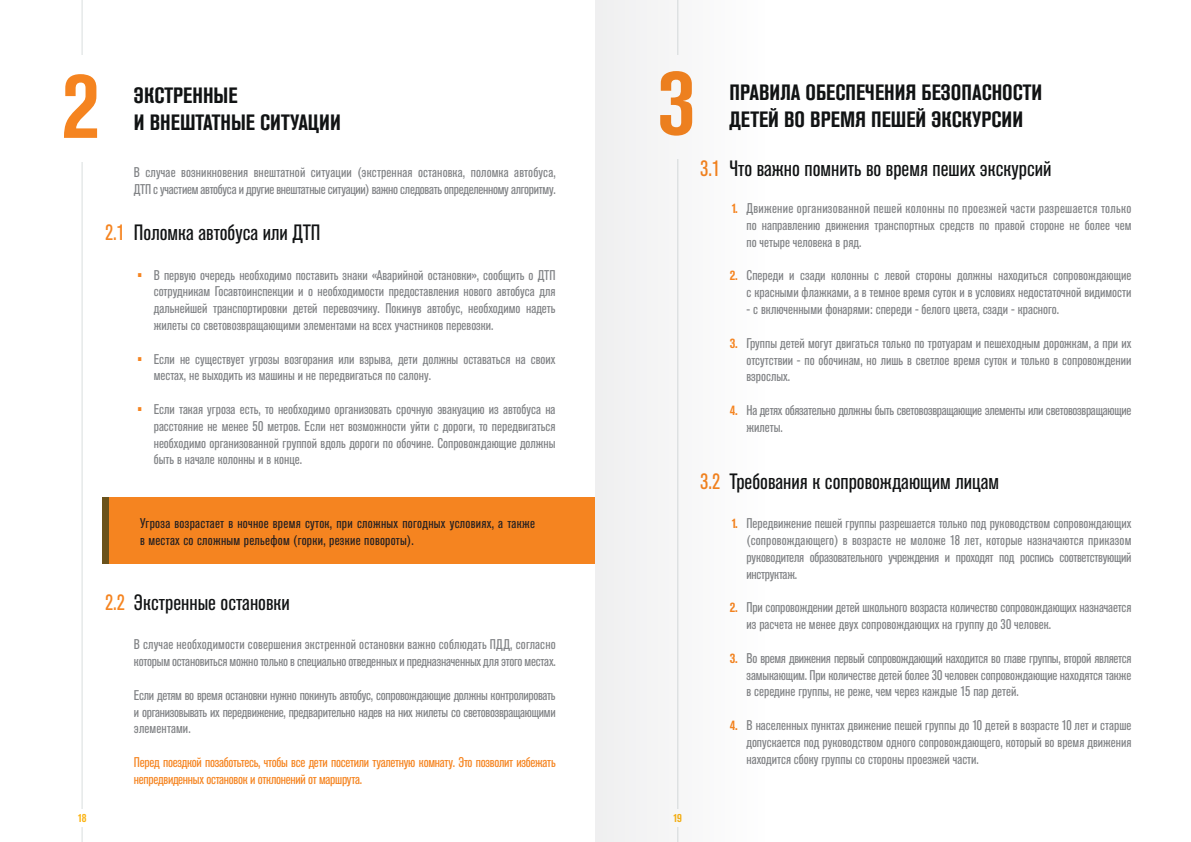
<style>
.page{position:relative;width:1191px;height:842px;background:#fff}
.page>*{position:absolute;margin:0;border:0;box-sizing:border-box;transform-origin:0 0}
.t1{font:700 condensed 94.5px "Akzidenz Grotesk Pro";color:#f58420}
.t2{font:condensed 22px "Akzidenz Grotesk Pro";color:#111314}
.t3{font:700 condensed 22px/26.4px "Akzidenz Grotesk Pro";color:#111314}
.t4{font:condensed 14px/16.8px "Akzidenz Grotesk Pro";color:#808285;text-align:justify}
.t5{font:condensed 14px/16.8px "Akzidenz Grotesk Pro";letter-spacing:-.02em;color:#808285}
.t6{font:condensed 14px/16.8px "Akzidenz Grotesk Pro";letter-spacing:-.02em;color:#f58420}
.t7{font:condensed 14px/16.8px "Akzidenz Grotesk Pro";letter-spacing:.02em;color:#231f20}
.t8{font:700 condensed 14px "Akzidenz Grotesk Pro";color:#f58420}
.t9{font:700 condensed 12px "Akzidenz Grotesk Pro";color:#fbb416}
.s1{color:#f58420}
</style>
<div class="page">
<hr style="left:82px;top:0;width:1px;height:842px;background:#d9dfdf">
<div style="left:69px;top:809px;width:27px;height:18px;background:#fff"></div>
<div style="left:46px;top:55px;width:72px;height:106px;background:#fff"></div>
<div style="left:109px;top:497px;width:486px;height:67px;background:#f58420"></div>
<div style="left:103px;top:497px;width:6px;height:67px;background:#6a521b"></div>
<div style="left:595px;top:0;width:196px;height:842px;background:#f8f8f8"></div>
<p class="t1" style="left:62px;top:44px;width:39px">2</p>
<p class="t3" style="left:134px;top:82px;width:208px">ЭКСТРЕННЫЕ<br>И ВНЕШТАТНЫЕ СИТУАЦИИ</p>
<p class="t5" style="left:134px;top:164px;width:423px">В случае возникновения внештатной ситуации (экстренная остановка, поломка автобуса,<br>ДТП с участием автобуса и другие внештатные ситуации) важно следовать определенному алгоритму.</p>
<p class="t2" style="left:105px;top:218px;width:217px"><span class="s1">2.1</span> Поломка автобуса или ДТП</p>
<p class="t4" style="left:154px;top:266px;width:403px">В первую очередь необходимо поставить знаки «Аварийной остановки», сообщить о ДТП сотрудникам Госавтоинспекции и о необходимости предоставления нового автобуса для дальнейшей транспортировки детей перевозчику. Покинув автобус, необходимо надеть жилеты со световозвращающими элементами на всех участников перевозки.</p>
<p class="t4" style="left:154px;top:350px;width:403px">Если не существует угрозы возгорания или взрыва, дети должны оставаться на своих местах, не выходить из машины и не передвигаться по салону.</p>
<p class="t4" style="left:154px;top:400px;width:403px">Если такая угроза есть, то необходимо организовать срочную эвакуацию из автобуса на расстояние не менее 50 метров. Если нет возможности уйти с дороги, то передвигаться необходимо организованной группой вдоль дороги по обочине. Сопровождающие должны быть в начале колонны и в конце.</p>
<p class="t8" style="left:137px;top:266px;width:6px">•</p>
<p class="t8" style="left:137px;top:350px;width:6px">•</p>
<p class="t8" style="left:137px;top:400px;width:6px">•</p>
<p class="t7" style="left:140px;top:514px;width:396px">Угроза возрастает в ночное время суток, при сложных погодных условиях, а также в местах со сложным рельефом (горки, резкие повороты).</p>
<p class="t2" style="left:105px;top:588px;width:186px"><span class="s1">2.2</span> Экстренные остановки</p>
<p class="t4" style="left:134px;top:636px;width:423px">В случае необходимости совершения экстренной остановки важно соблюдать ПДД, согласно которым остановиться можно только в специально отведенных и предназначенных для этого местах.</p>
<p class="t4" style="left:134px;top:686px;width:423px">Если детям во время остановки нужно покинуть автобус, сопровождающие должны контролировать и организовывать их передвижение, предварительно надев на них жилеты со световозвращающими элементами.</p>
<p class="t6" style="left:134px;top:753px;width:423px">Перед поездкой позаботьтесь, чтобы все дети посетили туалетную комнату. Это позволит избежать непредвиденных остановок и отклонений от маршрута.</p>
<p class="t1" style="left:657px;top:41px;width:39px">3</p>
<p class="t3" style="left:729px;top:79px;width:314px">ПРАВИЛА ОБЕСПЕЧЕНИЯ БЕЗОПАСНОСТИ<br>ДЕТЕЙ ВО ВРЕМЯ ПЕШЕЙ ЭКСКУРСИИ</p>
<p class="t2" style="left:700px;top:154px;width:353px"><span class="s1">3.1</span> Что важно помнить во время пеших экскурсий</p>
<p class="t8" style="left:731px;top:199px;width:8px">1.</p>
<p class="t8" style="left:730px;top:267px;width:9px">2.</p>
<p class="t8" style="left:730px;top:334px;width:9px">3.</p>
<p class="t8" style="left:730px;top:401px;width:9px">4.</p>
<p class="t4" style="left:746px;top:200px;width:386px">Движение организованной пешей колонны по проезжей части разрешается только по направлению движения транспортных средств по правой стороне не более чем по четыре человека в ряд.</p>
<p class="t4" style="left:746px;top:267px;width:386px">Спереди и сзади колонны с левой стороны должны находиться сопровождающие с красными флажками, а в темное время суток и в условиях недостаточной видимости</p>
<p class="t4" style="left:746px;top:300px;width:314px">- с включенными фонарями: спереди - белого цвета, сзади - красного.</p>
<p class="t4" style="left:746px;top:334px;width:386px">Группы детей могут двигаться только по тротуарам и пешеходным дорожкам, а при их отсутствии - по обочинам, но лишь в светлое время суток и только в сопровождении взрослых.</p>
<p class="t5" style="left:746px;top:401px;width:386px">На детях обязательно должны быть световозвращающие элементы или световозвращающие жилеты.</p>
<p class="t2" style="left:700px;top:467px;width:300px"><span class="s1">3.2</span> Требования к сопровождающим лицам</p>
<p class="t8" style="left:731px;top:514px;width:8px">1.</p>
<p class="t8" style="left:730px;top:598px;width:9px">2.</p>
<p class="t8" style="left:730px;top:649px;width:9px">3.</p>
<p class="t8" style="left:730px;top:716px;width:9px">4.</p>
<p class="t4" style="left:746px;top:515px;width:386px">Передвижение пешей группы разрешается только под руководством сопровождающих (сопровождающего) в возрасте не моложе 18 лет, которые назначаются приказом руководителя образовательного учреждения и проходят под роспись соответствующий инструктаж.</p>
<p class="t4" style="left:746px;top:599px;width:386px">При сопровождении детей школьного возраста количество сопровождающих назначается из расчета не менее двух сопровождающих на группу до 30 человек.</p>
<p class="t4" style="left:746px;top:649px;width:386px">Во время движения первый сопровождающий находится во главе группы, второй является замыкающим. При количестве детей более 30 человек сопровождающие находятся также в середине группы, не реже, чем через каждые 15 пар детей.</p>
<p class="t4" style="left:746px;top:716px;width:386px">В населенных пунктах движение пешей группы до 10 детей в возрасте 10 лет и старше допускается под руководством одного сопровождающего, который во время движения находится сбоку группы со стороны проезжей части.</p>
<p class="t9" style="left:78px;top:810px;width:10px">18</p>
<p class="t9" style="left:673px;top:810px;width:10px">19</p>
</div>
